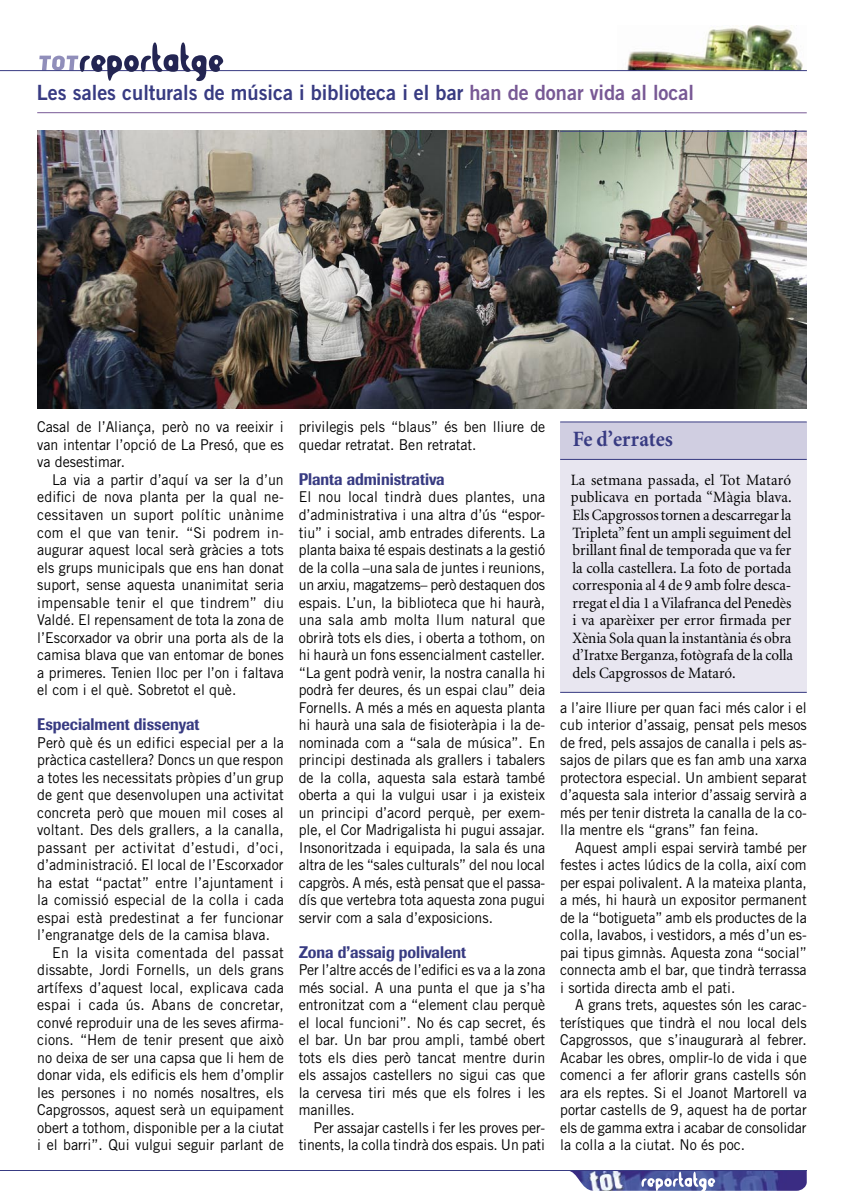
<style>
.page{position:relative;width:844px;height:1201px;background:#fff}
.page>*{position:absolute;margin:0;border:0;box-sizing:border-box;transform-origin:0 0}
.TITULAR_Minion_1col{font:700 21.88px "Minion";color:#383b82;scale:.95 1}
.TITULAR_Trade_1_Cols{font:21px "Trade Gothic Bold Two";color:#383b82;scale:.95 1}
.TITOLETS_imago{font:500 16.62px "Imago";color:#383b82;scale:.9 1}
.TEXT_Minion_1er{font:15.75px/17.5px "Minion";letter-spacing:-.005em;color:#000;text-align:justify;scale:.95 1}
.TEXT_Trade{font:14.88px/17.5px "Trade Gothic";color:#000;text-align:justify;scale:.95 1}
.TEXT_Trade_1er{font:14.88px/17.5px "Trade Gothic";color:#000;text-align:justify;scale:.95 1}
.s1{color:#785995}
</style>
<div class="page">
<img style="left:37px;top:131px;width:769px;height:277px">
<img style="left:570px;top:1171px;width:236px;height:19px">
<img style="left:627px;top:26px;width:176px;height:44px">
<hr style="left:0;top:70px;width:806px;height:1px;background:#383b82">
<hr style="left:0;top:1170px;width:806px;height:1px;background:#383b82">
<hr style="left:37px;top:112px;width:769px;height:1px;background:#785995">
<svg style="left:39px;top:42px;width:184px;height:39px"></svg>
<svg style="left:641px;top:1171px;width:74px;height:20px"></svg>
<hr style="left:560px;top:131px;width:246px;height:1px;background:#383b82">
<div style="left:560px;top:426px;width:246px;height:266px;background:#e8e6f0"></div>
<div style="left:560px;top:422px;width:246px;height:37px;background:#d0cee1"></div>
<hr style="left:560px;top:459px;width:246px;height:1px;background:#383b82">
<hr style="left:560px;top:421px;width:246px;height:1px;background:#383b82">
<hr style="left:560px;top:692px;width:246px;height:1px;background:#383b82">
<p class="TITULAR_Trade_1_Cols" style="left:37px;top:79px;width:693px">Les sales culturals de música i biblioteca i el bar <span class="s1">han de donar vida al local</span></p>
<p class="TEXT_Trade" style="left:37px;top:418px;width:261px">Casal de l’Aliança, però no va reeixir i van intentar l’opció de La Presó, que es va desestimar.</p>
<p class="TEXT_Trade" style="left:37px;top:471px;width:261px;text-indent:15px">La via a partir d’aquí va ser la d’un edifici de nova planta per la qual ne&shy;cessitaven un suport polític unànime com el que van tenir. “Si podrem in&shy;augurar aquest local serà gràcies a tots els grups municipals que ens han donat suport, sense aquesta unanimitat seria impensable tenir el que tindrem” diu Valdé. El repensament de tota la zona de l’Escorxador va obrir una porta als de la camisa blava que van entomar de bones a primeres. Tenien lloc per l’on i faltava el com i el què. Sobretot el què.</p>
<p class="TITOLETS_imago" style="left:37px;top:714px;width:182px">Especialment dissenyat</p>
<p class="TEXT_Trade_1er" style="left:37px;top:733px;width:261px">Però què és un edifici especial per a la pràctica castellera? Doncs un que respon a totes les necessitats pròpies d’un grup de gent que desenvolupen una activitat concreta però que mouen mil coses al voltant. Des dels grallers, a la canalla, passant per activitat d’estudi, d’oci, d’administració. El local de l’Escorxador ha estat “pactat” entre l’ajuntament i la comissió especial de la colla i cada espai està predestinat a fer funcionar l’engranatge dels de la camisa blava.</p>
<p class="TEXT_Trade" style="left:37px;top:943px;width:261px;text-indent:15px">En la visita comentada del passat dissabte, Jordi Fornells, un dels grans artífexs d’aquest local, explicava cada espai i cada ús. Abans de concretar, convé reproduir una de les seves afirma&shy;cions. “Hem de tenir present que això no deixa de ser una capsa que li hem de donar vida, els edificis els hem d’omplir les persones i no només nosaltres, els Capgrossos, aquest serà un equipament obert a tothom, disponible per a la ciutat i el barri”. Qui vulgui seguir parlant de</p>
<p class="TEXT_Trade" style="left:298px;top:418px;width:261px">privilegis pels “blaus” és ben lliure de quedar retratat. Ben retratat.</p>
<p class="TITOLETS_imago" style="left:298px;top:469px;width:164px">Planta administrativa</p>
<p class="TEXT_Trade_1er" style="left:298px;top:488px;width:261px">El nou local tindrà dues plantes, una d’administrativa i una altra d’ús “espor&shy;tiu” i social, amb entrades diferents. La planta baixa té espais destinats a la gestió de la colla –una sala de juntes i reunions, un arxiu, magatzems– però destaquen dos espais. L’un, la biblioteca que hi haurà, una sala amb molta llum natural que obrirà tots els dies, i oberta a tothom, on hi haurà un fons essencialment casteller. “La gent podrà venir, la nostra canalla hi podrà fer deures, és un espai clau” deia Fornells. A més a més en aquesta planta hi haurà una sala de fisioteràpia i la de&shy;nominada com a “sala de música”. En principi destinada als grallers i tabalers de la colla, aquesta sala estarà també oberta a qui la vulgui usar i ja existeix un principi d’acord perquè, per exem&shy;ple, el Cor Madrigalista hi pugui assajar.<br>Insonoritzada i equipada, la sala és una altra de les “sales culturals” del nou local capgròs. A més, està pensat que el passa&shy;dís que vertebra tota aquesta zona pugui servir com a sala d’exposicions.</p>
<p class="TITOLETS_imago" style="left:298px;top:941px;width:187px">Zona d’assaig polivalent</p>
<p class="TEXT_Trade_1er" style="left:298px;top:961px;width:261px">Per l’altre accés de l’edifici es va a la zona més social. A una punta el que ja s’ha entronitzat com a “element clau perquè el local funcioni”. No és cap secret, és el bar. Un bar prou ampli, també obert tots els dies però tancat mentre durin els assajos castellers no sigui cas que la cervesa tiri més que els folres i les manilles.</p>
<p class="TEXT_Trade" style="left:298px;top:1118px;width:261px;text-align:right">Per assajar castells i fer les proves per&shy;tinents, la colla tindrà dos espais. Un pati</p>
<p class="TITULAR_Minion_1col" style="left:572px;top:428px;width:107px">Fe d’errates</p>
<p class="TEXT_Minion_1er" style="left:570px;top:472px;width:235px">La setmana passada, el Tot Mataró publicava en portada “Màgia blava.<br>Els Capgrossos tornen a descarregar la Tripleta” fent un ampli seguiment del brillant final de temporada que va fer la colla castellera. La foto de portada corresponia al 4 de 9 amb folre desca&shy;rregat el dia 1 a Vilafranca del Penedès i va aparèixer per error firmada per Xènia Sola quan la instantània és obra d’Iratxe Berganza, fotògrafa de la colla dels Capgrossos de Mataró.</p>
<p class="TEXT_Trade" style="left:560px;top:698px;width:261px">a l’aire lliure per quan faci més calor i el cub interior d’assaig, pensat pels mesos de fred, pels assajos de canalla i pels as&shy;sajos de pilars que es fan amb una xarxa protectora especial. Un ambient separat d’aquesta sala interior d’assaig servirà a més per tenir distreta la canalla de la co&shy;lla mentre els “grans” fan feina.</p>
<p class="TEXT_Trade" style="left:560px;top:838px;width:261px;text-indent:15px">Aquest ampli espai servirà també per festes i actes lúdics de la colla, així com per espai polivalent. A la mateixa planta, a més, hi haurà un expositor permanent de la “botigueta” amb els productes de la colla, lavabos, i vestidors, a més d’un es&shy;pai tipus gimnàs. Aquesta zona “social” connecta amb el bar, que tindrà terrassa i sortida directa amb el pati.</p>
<p class="TEXT_Trade" style="left:560px;top:996px;width:261px;text-indent:15px">A grans trets, aquestes són les carac&shy;terístiques que tindrà el nou local dels Capgrossos, que s’inaugurarà al febrer.<br>Acabar les obres, omplir-lo de vida i que comenci a fer aflorir grans castells són ara els reptes. Si el Joanot Martorell va portar castells de 9, aquest ha de portar els de gamma extra i acabar de consolidar la colla a la ciutat. No és poc.</p>
</div>
